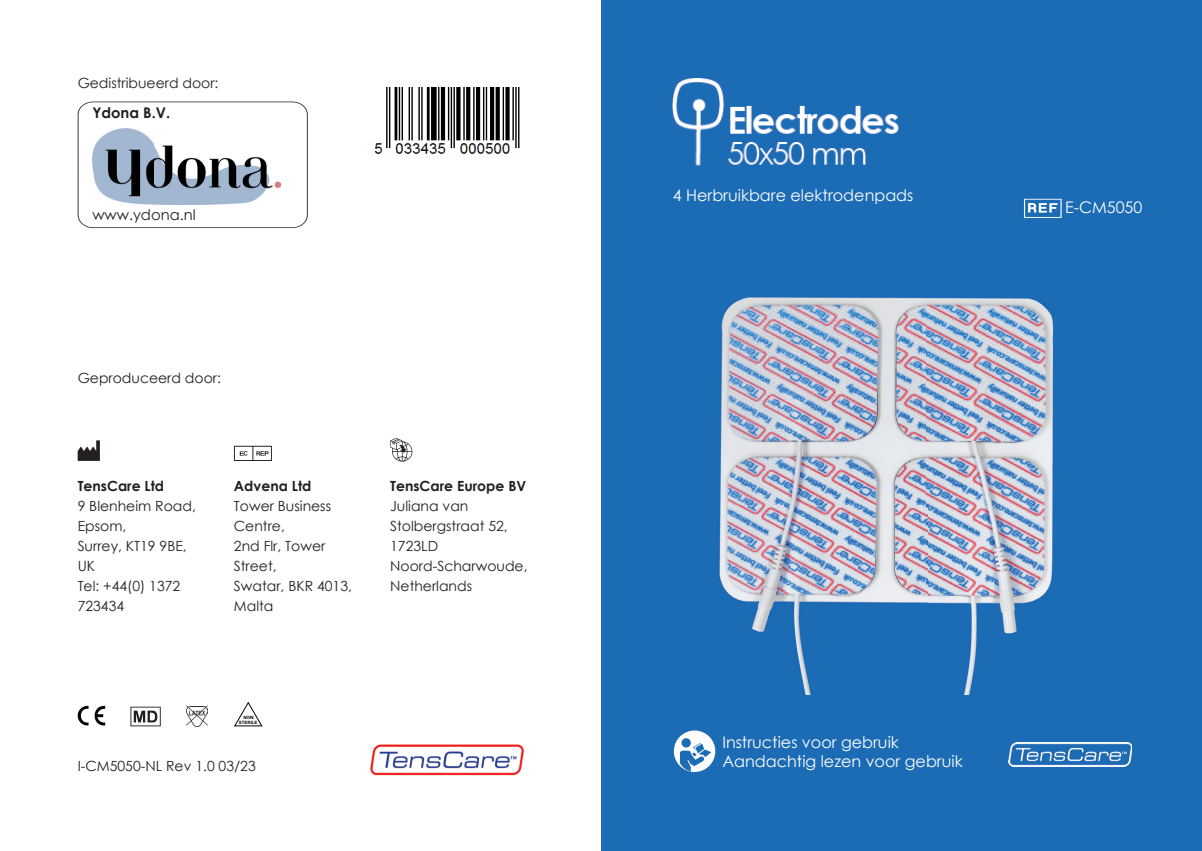
<style>
.page{position:relative;width:1202px;height:851px;background:#fff}
.page>*{position:absolute;margin:0;border:0;box-sizing:border-box;transform-origin:0 0}
.t1{font:16px/19.2px "Century Gothic";color:#fff}
.t2{font:14.8px "Century Gothic";color:#231f20}
.t3{font:700 14.8px "Century Gothic";color:#231f20}
.t4{font:14px/20px "Century Gothic";color:#231f20}
.t5{font:700 14px "Century Gothic";color:#231f20}
.t6{font:700 4.4px/5.4px "Arial";color:#040503;text-align:center}
</style>
<div class="page">
<svg style="left:78px;top:705px;width:27px;height:21px"></svg>
<svg style="left:186px;top:705px;width:22px;height:20px"></svg>
<svg style="left:130px;top:706px;width:31px;height:20px"></svg>
<svg style="left:78px;top:440px;width:22px;height:21px"></svg>
<svg style="left:234px;top:445px;width:38px;height:16px"></svg>
<svg style="left:390px;top:438px;width:23px;height:24px"></svg>
<svg style="left:234px;top:701px;width:29px;height:25px"></svg>
<div style="left:601px;top:0;width:601px;height:850px;background:#1b6bb5"></div>
<svg style="left:1024px;top:199px;width:38px;height:19px"></svg>
<img style="left:719px;top:297px;width:335px;height:397px">
<img style="left:673px;top:78px;width:226px;height:88px">
<img style="left:1008px;top:742px;width:124px;height:24px">
<div style="left:674px;top:730px;width:41px;height:41px;background:#fff;border-radius:50%"></div>
<svg style="left:681px;top:738px;width:10px;height:9px"></svg>
<svg style="left:680px;top:741px;width:33px;height:30px"></svg>
<svg style="left:78px;top:101px;width:230px;height:127px"></svg>
<img style="left:92px;top:129px;width:188px;height:75px">
<img style="left:374px;top:87px;width:146px;height:67px">
<img style="left:370px;top:744px;width:154px;height:32px">
<p class="t4" style="left:78px;top:73px;width:142px">Gedistribueerd door:</p>
<p class="t3" style="left:92px;top:101px;width:79px">Ydona B.V.</p>
<p class="t2" style="left:92px;top:204px;width:105px">www.ydona.nl</p>
<p class="t4" style="left:78px;top:367px;width:145px">Geproduceerd door:</p>
<p class="t5" style="left:78px;top:475px;width:88px">TensCare Ltd</p>
<p class="t4" style="left:78px;top:495px;width:120px">9 Blenheim Road,<br>Epsom,<br>Surrey, KT19 9BE,<br>UK<br>Tel: +44(0) 1372<br>723434</p>
<p class="t5" style="left:234px;top:475px;width:79px">Advena Ltd</p>
<p class="t4" style="left:234px;top:495px;width:120px">Tower Business<br>Centre,<br>2nd Flr, Tower<br>Street,<br>Swatar, BKR 4013,<br>Malta</p>
<p class="t5" style="left:390px;top:475px;width:138px">TensCare Europe BV</p>
<p class="t4" style="left:390px;top:495px;width:139px">Juliana van<br>Stolbergstraat 52,<br>1723LD<br>Noord-Scharwoude,<br>Netherlands</p>
<p class="t6" style="left:239px;top:714px;width:20px">NON<br>STERILE</p>
<p class="t4" style="left:78px;top:755px;width:180px">I-CM5050-NL Rev 1.0 03/23</p>
<p class="t1" style="left:673px;top:185px;width:242px">4 Herbruikbare elektrodenpads</p>
<p class="t1" style="left:1065px;top:197px;width:79px">E-CM5050</p>
<p class="t1" style="left:722px;top:732px;width:242px">Instructies voor gebruik<br>Aandachtig lezen voor gebruik</p>
</div>
